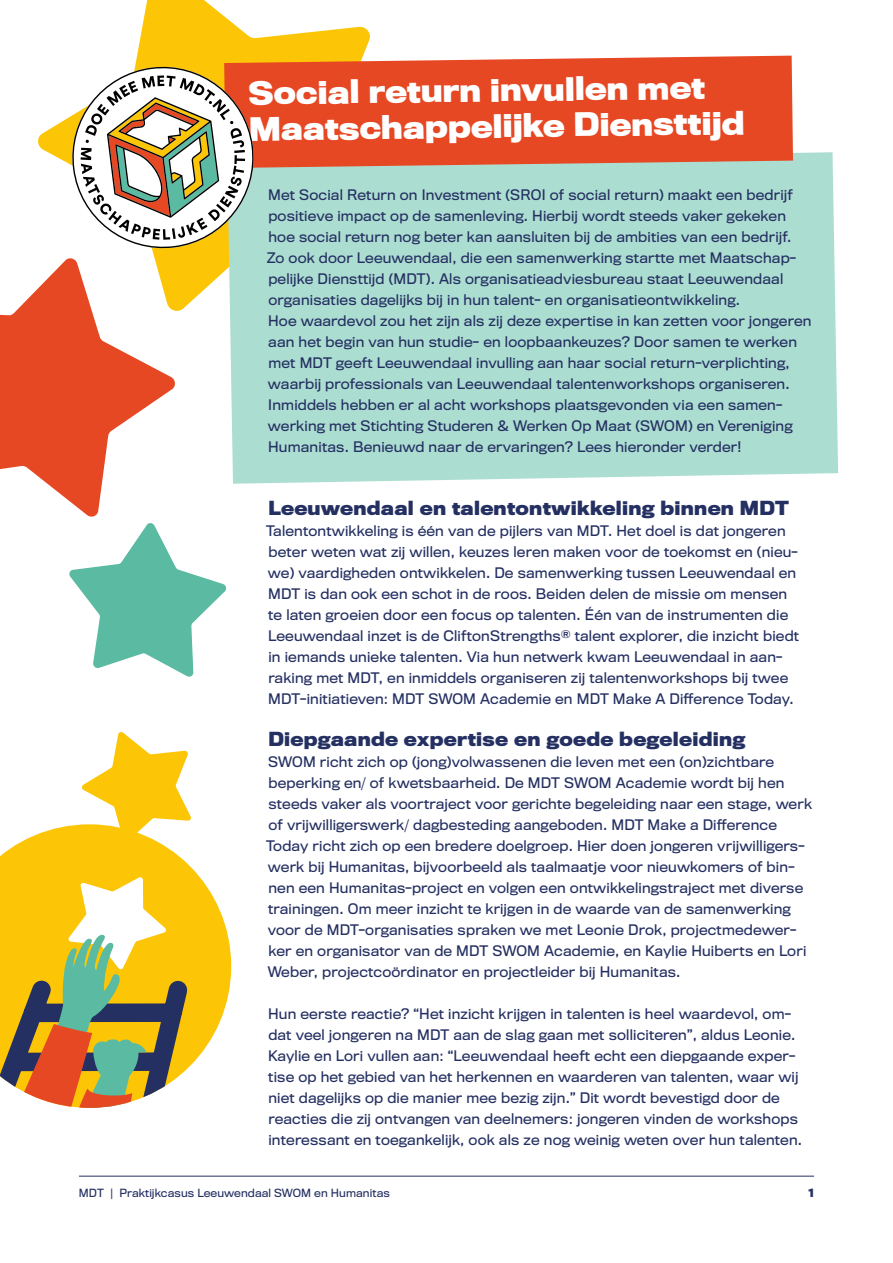
<style>
.page{position:relative;width:893px;height:1263px;background:#fff}
.page>*{position:absolute;margin:0;border:0;box-sizing:border-box;transform-origin:0 0}
.t1{font:700 30px/36.2px "Titling Gothic FB";color:#fff}
.t2{font:700 18px "Titling Gothic FB";letter-spacing:.015em;color:#253062}
.t3{font:13.5px/21px "Titling Gothic FB";letter-spacing:.015em;color:#253062}
.t4{font:10.5px "Titling Gothic FB";letter-spacing:.01em;color:#253062}
.t5{font:700 10.5px "Titling Gothic FB";color:#253062}
</style>
<div class="page">
<hr style="left:79px;top:1176px;width:735px;height:1px;background:#253062">
<svg style="left:38px;top:0;width:332px;height:311px"></svg>
<div style="left:227px;top:152px;width:611px;height:332px;background:#acddd1"></div>
<svg style="left:224px;top:56px;width:569px;height:112px;fill:#e74824"></svg>
<svg style="left:67px;top:61px;width:192px;height:193px"></svg>
<svg style="left:0;top:824px;width:231px;height:231px;fill:#fcc505"></svg>
<svg style="left:0;top:877px;width:200px;height:231px"></svg>
<svg style="left:81px;top:732px;width:111px;height:110px"></svg>
<svg style="left:69px;top:523px;width:158px;height:154px"></svg>
<svg style="left:0;top:257px;width:176px;height:260px;fill:#e74824"></svg>
<h1 class="t1" style="left:248px;top:75px;width:497px;rotate:-1deg">Social return invullen met<br>Maatschappelijke Diensttijd</h1>
<p class="t3" style="left:267px;top:184px;width:546px">Met Social Return on Investment (SROI of social return) maakt een bedrijf positieve impact op de samenleving. Hierbij wordt steeds vaker gekeken hoe social return nog beter kan aansluiten bij de ambities van een bedrijf.<br>Zo ook door Leeuwendaal, die een samenwerking startte met Maatschap&shy;pelijke Diensttijd (MDT). Als organisatieadviesbureau staat Leeuwendaal organisaties dagelijks bij in hun talent- en organisatieontwikkeling.<br>Hoe waardevol zou het zijn als zij deze expertise in kan zetten voor jongeren aan het begin van hun studie- en loopbaankeuzes? Door samen te werken met MDT geeft Leeuwendaal invulling aan haar social return-verplichting, waarbij professionals van Leeuwendaal talentenworkshops organiseren.<br>Inmiddels hebben er al acht workshops plaatsgevonden via een samen&shy;werking met Stichting Studeren &amp; Werken Op Maat (SWOM) en Vereniging Humanitas. Benieuwd naar de ervaringen? Lees hieronder verder!</p>
<h2 class="t2" style="left:268px;top:496px;width:522px">Leeuwendaal en talentontwikkeling binnen MDT</h2>
<p class="t3" style="left:266px;top:520px;width:534px">Talentontwikkeling is één van de pijlers van MDT. Het doel is dat jongeren beter weten wat zij willen, keuzes leren maken voor de toekomst en (nieu&shy;we) vaardigheden ontwikkelen. De samenwerking tussen Leeuwendaal en MDT is dan ook een schot in de roos. Beiden delen de missie om mensen te laten groeien door een focus op talenten. Één van de instrumenten die Leeuwendaal inzet is de CliftonStrengths® talent explorer, die inzicht biedt in iemands unieke talenten. Via hun netwerk kwam Leeuwendaal in aan&shy;raking met MDT, en inmiddels organiseren zij talentenworkshops bij twee MDT-initiatieven: MDT SWOM Academie en MDT Make A Difference Today.</p>
<h2 class="t2" style="left:268px;top:727px;width:478px">Diepgaande expertise en goede begeleiding</h2>
<p class="t3" style="left:266px;top:751px;width:547px">SWOM richt zich op (jong)volwassenen die leven met een (on)zichtbare beperking en/ of kwetsbaarheid. De MDT SWOM Academie wordt bij hen steeds vaker als voortraject voor gerichte begeleiding naar een stage, werk of vrijwilligerswerk/ dagbesteding aangeboden. MDT Make a Difference Today richt zich op een bredere doelgroep. Hier doen jongeren vrijwilligers&shy;werk bij Humanitas, bijvoorbeeld als taalmaatje voor nieuwkomers of bin&shy;nen een Humanitas-project en volgen een ontwikkelingstraject met diverse trainingen. Om meer inzicht te krijgen in de waarde van de samenwerking voor de MDT-organisaties spraken we met Leonie Drok, projectmedewer&shy;ker en organisator van de MDT SWOM Academie, en Kaylie Huiberts en Lori Weber, projectcoördinator en projectleider bij Humanitas.</p>
<p class="t3" style="left:268px;top:1003px;width:535px">Hun eerste reactie? “Het inzicht krijgen in talenten is heel waardevol, om&shy;dat veel jongeren na MDT aan de slag gaan met solliciteren”, aldus Leonie.<br>Kaylie en Lori vullen aan: “Leeuwendaal heeft echt een diepgaande exper&shy;tise op het gebied van het herkennen en waarderen van talenten, waar wij niet dagelijks op die manier mee bezig zijn.” Dit wordt bevestigd door de reacties die zij ontvangen van deelnemers: jongeren vinden de workshops interessant en toegankelijk, ook als ze nog weinig weten over hun talenten.</p>
<p class="t4" style="left:79px;top:1187px;width:312px">MDT | Praktijkcasus Leeuwendaal SWOM en Humanitas</p>
<p class="t5" style="left:809px;top:1186px;width:7px">1</p>
</div>
